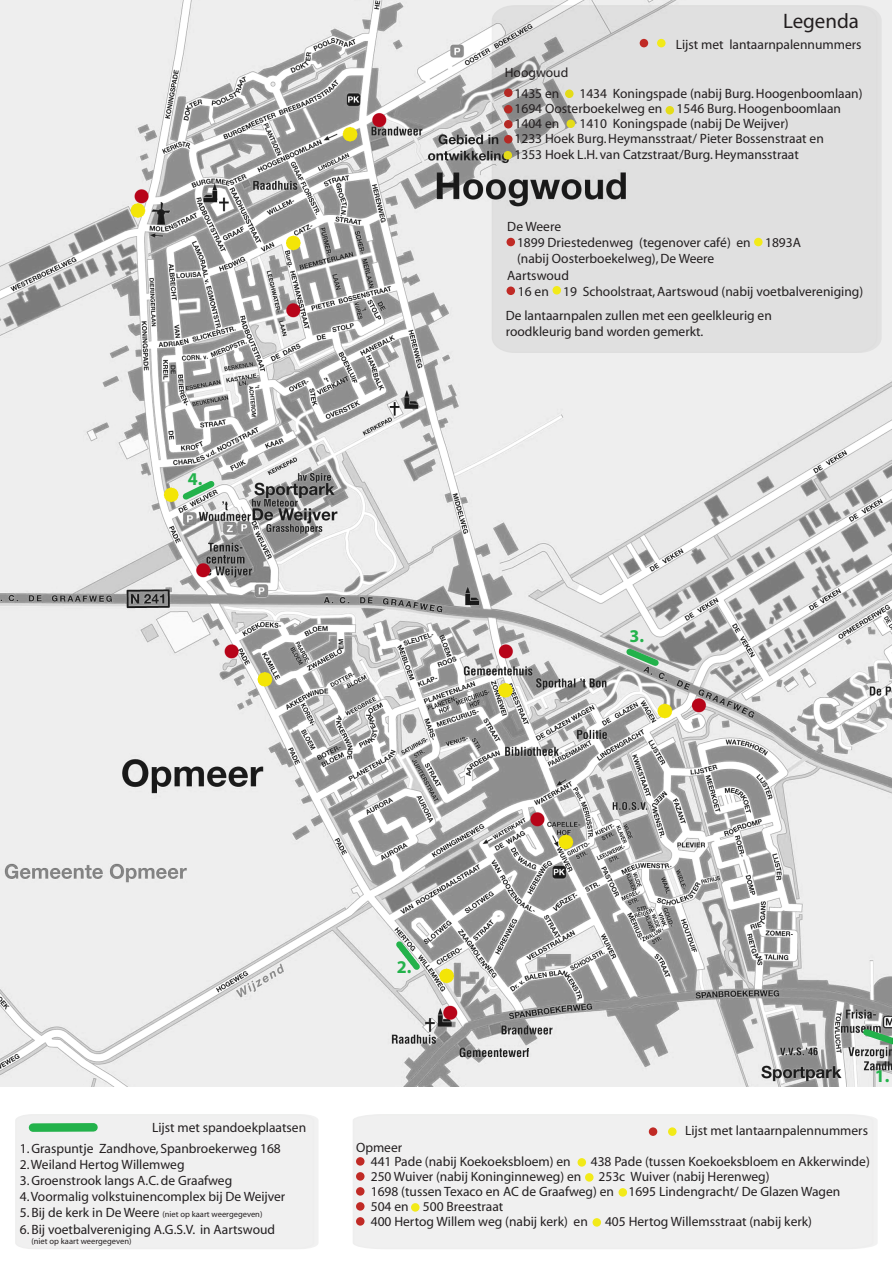
<style>
.page{position:relative;width:893px;height:1263px;background:#fff}
.page>*{position:absolute;margin:0;border:0;box-sizing:border-box;transform-origin:0 0}
.t1{font:21px "Myriad";color:#231f20}
.t2{font:700 18px "Myriad";color:#23b24b}
.t3{font:13.5px/15px "Myriad";color:#231f20}
.t4{font:8.55px "Myriad";color:#231f20}
.s1{font-size:13.5px}
</style>
<div class="page">
<img style="left:0;top:0;width:891px;height:1086px">
<img style="left:468px;top:0;width:424px;height:376px">
<svg style="left:491px;top:4px;width:387px;height:350px;background:#dadada"></svg>
<div style="left:506px;top:238px;width:9px;height:8px;background:#c02a25;border-radius:50%"></div>
<div style="left:754px;top:238px;width:9px;height:8px;background:#f2ea19;border-radius:50%"></div>
<div style="left:506px;top:286px;width:9px;height:9px;background:#c02a25;border-radius:50%"></div>
<div style="left:552px;top:286px;width:9px;height:9px;background:#f2ea19;border-radius:50%"></div>
<div style="left:353px;top:1114px;width:521px;height:135px;background:#f0f0f0"></div>
<div style="left:356px;top:1157px;width:9px;height:9px;background:#c02a25;border-radius:50%"></div>
<div style="left:577px;top:1158px;width:9px;height:8px;background:#f2ea19;border-radius:50%"></div>
<div style="left:356px;top:1172px;width:9px;height:9px;background:#c02a25;border-radius:50%"></div>
<div style="left:585px;top:1173px;width:9px;height:8px;background:#f2ea19;border-radius:50%"></div>
<div style="left:356px;top:1187px;width:9px;height:9px;background:#c02a25;border-radius:50%"></div>
<div style="left:618px;top:1188px;width:9px;height:8px;background:#f2ea19;border-radius:50%"></div>
<div style="left:356px;top:1202px;width:9px;height:9px;background:#c02a25;border-radius:50%"></div>
<div style="left:411px;top:1203px;width:9px;height:8px;background:#f2ea19;border-radius:50%"></div>
<div style="left:356px;top:1217px;width:9px;height:9px;background:#c02a25;border-radius:50%"></div>
<div style="left:592px;top:1218px;width:9px;height:8px;background:#f2ea19;border-radius:50%"></div>
<div style="left:15px;top:1114px;width:303px;height:135px;background:#f0f0f0"></div>
<div style="left:33px;top:1123px;width:61px;height:9px;background:#23b24b"></div>
<div style="left:649px;top:1127px;width:8px;height:9px;background:#c02a25;border-radius:50%"></div>
<div style="left:668px;top:1127px;width:8px;height:9px;background:#f2ea19;border-radius:50%"></div>
<div style="left:640px;top:39px;width:8px;height:8px;background:#c02a25;border-radius:50%"></div>
<div style="left:657px;top:39px;width:8px;height:8px;background:#f2ea19;border-radius:50%"></div>
<svg style="left:858px;top:1024px;width:35px;height:25px"></svg>
<svg style="left:390px;top:935px;width:36px;height:41px"></svg>
<svg style="left:621px;top:643px;width:43px;height:28px"></svg>
<svg style="left:177px;top:476px;width:43px;height:29px"></svg>
<h2 class="t2" style="left:188px;top:470px;width:16px">4.</h2>
<h1 class="t1" style="left:783px;top:10px;width:77px">Legenda</h1>
<p class="t3" style="left:676px;top:38px;width:187px">Lijst met lantaarnpalennummers</p>
<p class="t3" style="left:505px;top:66px;width:65px">Hoogwoud</p>
<p class="t3" style="left:514px;top:102px;width:328px">1694 Oosterboekelweg en 1546 Burg. Hoogenboomlaan<br>1404 en</p>
<p class="t3" style="left:514px;top:86px;width:46px">1435 en</p>
<p class="t3" style="left:579px;top:86px;width:285px">1434 Koningspade (nabij Burg. Hoogenboomlaan)</p>
<p class="t3" style="left:514px;top:117px;width:311px;line-height:15.6px;text-indent:65px">1410 Koningspade (nabij De Weijver)<br>1233 Hoek Burg. Heymansstraat/ Pieter Bossenstraat en<br>1353 Hoek L.H. van Catzstraat/Burg. Heymansstraat</p>
<p class="t3" style="left:507px;top:220px;width:55px">De Weere</p>
<p class="t3" style="left:507px;top:268px;width:63px">Aartswoud</p>
<p class="t3" style="left:506px;top:307px;width:268px;line-height:16.2px">De lantaarnpalen zullen met een geelkleurig en roodkleurig band worden gemerkt.</p>
<p class="t3" style="left:517px;top:235px;width:286px;line-height:16.2px">1899 Driestedenweg (tegenover café) en 1893A (nabij Oosterboekelweg), De Weere</p>
<p class="t3" style="left:518px;top:284px;width:347px">16 en 19 Schoolstraat, Aartswoud (nabij voetbalvereniging)</p>
<h2 class="t2" style="left:630px;top:627px;width:16px">3.</h2>
<p class="t3" style="left:152px;top:1120px;width:156px">Lijst met spandoekplaatsen</p>
<p class="t3" style="left:20px;top:1141px;width:262px">1. Graspuntje Zandhove, Spanbroekerweg 168</p>
<p class="t3" style="left:20px;top:1157px;width:166px">2. Weiland Hertog Willemweg</p>
<p class="t3" style="left:20px;top:1173px;width:214px">3. Groenstrook langs A.C. de Graafweg</p>
<p class="t3" style="left:20px;top:1190px;width:267px">4. Voormalig volkstuinencomplex bij De Weijver</p>
<p class="t4" style="left:20px;top:1210px;width:244px"><span class="s1">5. Bij de kerk in De Weere</span> (niet op kaart weergegeven)</p>
<p class="t3" style="left:20px;top:1222px;width:257px">6. Bij voetbalvereniging A.G.S.V. in Aartswoud</p>
<p class="t4" style="left:32px;top:1237px;width:102px">(niet op kaart weergegeven)</p>
<h2 class="t2" style="left:397px;top:957px;width:16px">2.</h2>
<h2 class="t2" style="left:875px;top:1067px;width:16px">1.</h2>
<p class="t3" style="left:685px;top:1124px;width:184px">Lijst met lantaarnpalennummers</p>
<p class="t3" style="left:371px;top:1133px;width:212px;line-height:29.2px;text-indent:-15px">Opmeer<br>250 Wuiver (nabij Koninginneweg) en</p>
<p class="t3" style="left:371px;top:1155px;width:201px">441 Pade (nabij Koekoeksbloem) en</p>
<p class="t3" style="left:591px;top:1155px;width:281px">438 Pade (tussen Koekoeksbloem en Akkerwinde)</p>
<p class="t3" style="left:371px;top:1170px;width:471px;text-indent:228px">253c Wuiver (nabij Herenweg)<br>1698 (tussen Texaco en AC de Graafweg) en 1695 Lindengracht/ De Glazen Wagen 504 en 500 Breestraat<br>400 Hertog Willem weg (nabij kerk) en</p>
<p class="t3" style="left:605px;top:1215px;width:209px">405 Hertog Willemsstraat (nabij kerk)</p>
</div>
